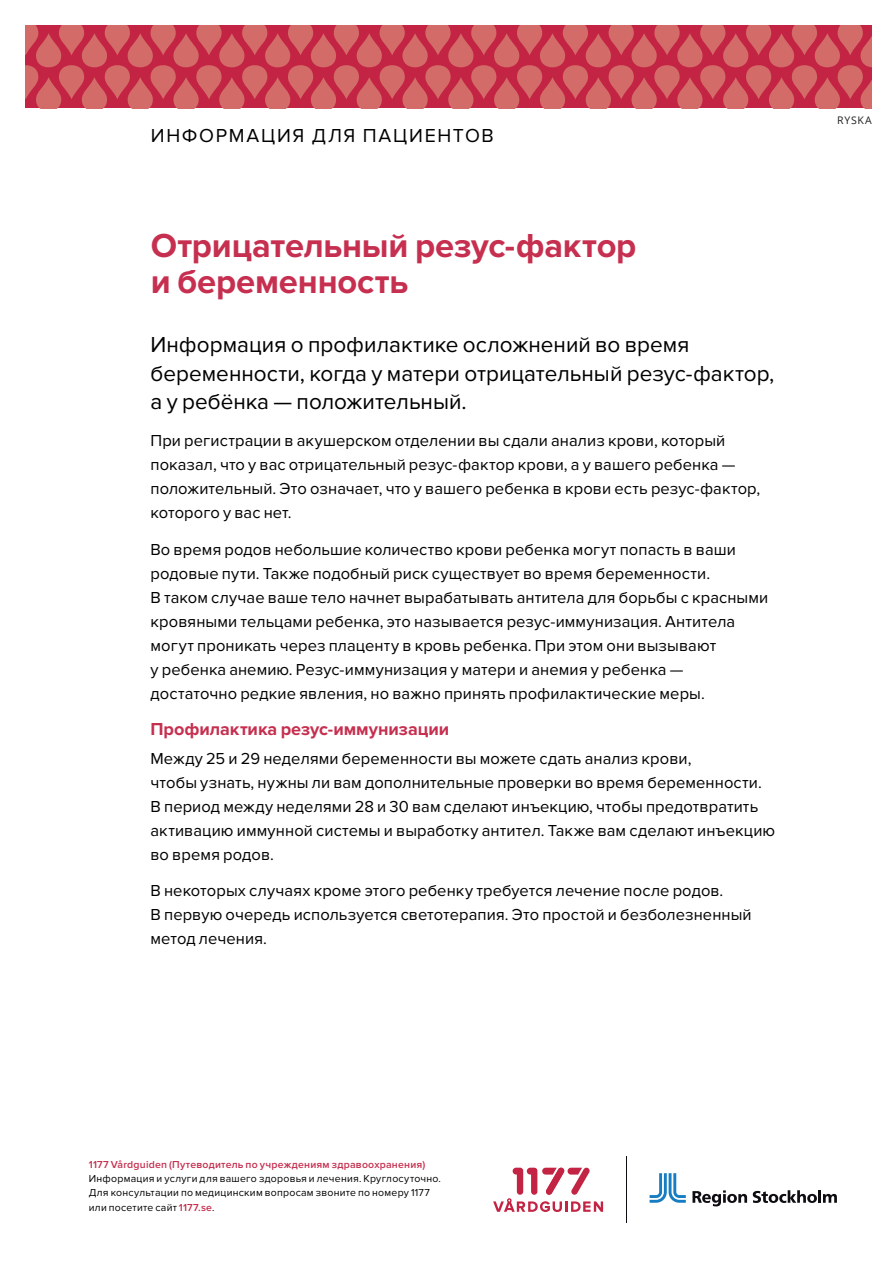
<style>
.page{position:relative;width:893px;height:1263px;background:#fff}
.page>*{position:absolute;margin:0;border:0;box-sizing:border-box;transform-origin:0 0}
.t1{font:700 34.5px/36px "Proxima Nova";letter-spacing:-.005em;color:#c62f4f}
.t2{font:22.5px/28.5px "Proxima Nova";color:#000}
.t3{font:19.5px "Proxima Nova";letter-spacing:.09em;color:#000}
.t4{font:700 18px "Proxima Nova";letter-spacing:-.005em;color:#c62f4f}
.t5{font:16.5px/24px "Proxima Nova";letter-spacing:.005em;color:#000}
.t6{font:10.5px/14.2px "Proxima Nova";letter-spacing:.025em;color:#000}
.t7{font:600 10.5px "Proxima Nova";letter-spacing:.02em;color:#c62f4f}
.t8{font:10.5px "Open Sans";letter-spacing:.065em;color:#231f20}
.s1{font-weight:600;color:#c62f4f}
</style>
<div class="page">
<div style="left:26px;top:26px;width:846px;height:82px;background:#c42443"></div>
<svg style="left:36px;top:33px;width:25px;height:34px"></svg>
<svg style="left:26px;top:26px;width:12px;height:29px"></svg>
<svg style="left:219px;top:33px;width:25px;height:34px"></svg>
<svg style="left:196px;top:26px;width:26px;height:29px"></svg>
<svg style="left:402px;top:33px;width:26px;height:34px"></svg>
<svg style="left:380px;top:26px;width:25px;height:29px"></svg>
<svg style="left:586px;top:33px;width:25px;height:34px"></svg>
<svg style="left:563px;top:26px;width:25px;height:29px"></svg>
<svg style="left:128px;top:33px;width:25px;height:34px"></svg>
<svg style="left:105px;top:26px;width:25px;height:29px"></svg>
<svg style="left:311px;top:33px;width:25px;height:34px"></svg>
<svg style="left:288px;top:26px;width:25px;height:29px"></svg>
<svg style="left:494px;top:33px;width:25px;height:34px"></svg>
<svg style="left:471px;top:26px;width:25px;height:29px"></svg>
<svg style="left:677px;top:33px;width:25px;height:34px"></svg>
<svg style="left:654px;top:26px;width:26px;height:29px"></svg>
<svg style="left:769px;top:33px;width:25px;height:34px"></svg>
<svg style="left:746px;top:26px;width:25px;height:29px"></svg>
<svg style="left:82px;top:33px;width:25px;height:34px"></svg>
<svg style="left:59px;top:26px;width:25px;height:29px"></svg>
<svg style="left:265px;top:33px;width:25px;height:34px"></svg>
<svg style="left:242px;top:26px;width:25px;height:29px"></svg>
<svg style="left:448px;top:33px;width:25px;height:34px"></svg>
<svg style="left:425px;top:26px;width:26px;height:29px"></svg>
<svg style="left:631px;top:33px;width:26px;height:34px"></svg>
<svg style="left:609px;top:26px;width:25px;height:29px"></svg>
<svg style="left:173px;top:33px;width:26px;height:34px"></svg>
<svg style="left:151px;top:26px;width:25px;height:29px"></svg>
<svg style="left:357px;top:33px;width:25px;height:34px"></svg>
<svg style="left:334px;top:26px;width:25px;height:29px"></svg>
<svg style="left:540px;top:33px;width:25px;height:34px"></svg>
<svg style="left:517px;top:26px;width:25px;height:29px"></svg>
<svg style="left:723px;top:33px;width:25px;height:34px"></svg>
<svg style="left:700px;top:26px;width:25px;height:29px"></svg>
<svg style="left:815px;top:33px;width:25px;height:34px"></svg>
<svg style="left:792px;top:26px;width:25px;height:29px"></svg>
<svg style="left:838px;top:26px;width:34px;height:41px"></svg>
<svg style="left:26px;top:65px;width:35px;height:43px"></svg>
<svg style="left:219px;top:77px;width:25px;height:31px"></svg>
<svg style="left:196px;top:65px;width:26px;height:34px"></svg>
<svg style="left:402px;top:77px;width:26px;height:31px"></svg>
<svg style="left:380px;top:65px;width:25px;height:34px"></svg>
<svg style="left:586px;top:77px;width:25px;height:31px"></svg>
<svg style="left:563px;top:65px;width:25px;height:34px"></svg>
<svg style="left:128px;top:77px;width:25px;height:31px"></svg>
<svg style="left:105px;top:65px;width:25px;height:34px"></svg>
<svg style="left:311px;top:77px;width:25px;height:31px"></svg>
<svg style="left:288px;top:65px;width:25px;height:34px"></svg>
<svg style="left:494px;top:77px;width:25px;height:31px"></svg>
<svg style="left:471px;top:65px;width:25px;height:34px"></svg>
<svg style="left:677px;top:77px;width:25px;height:31px"></svg>
<svg style="left:654px;top:65px;width:26px;height:34px"></svg>
<svg style="left:769px;top:77px;width:25px;height:31px"></svg>
<svg style="left:746px;top:65px;width:25px;height:34px"></svg>
<svg style="left:82px;top:77px;width:25px;height:31px"></svg>
<svg style="left:59px;top:65px;width:25px;height:34px"></svg>
<svg style="left:265px;top:77px;width:25px;height:31px"></svg>
<svg style="left:242px;top:65px;width:25px;height:34px"></svg>
<svg style="left:448px;top:77px;width:25px;height:31px"></svg>
<svg style="left:425px;top:65px;width:26px;height:34px"></svg>
<svg style="left:631px;top:77px;width:26px;height:31px"></svg>
<svg style="left:609px;top:65px;width:25px;height:34px"></svg>
<svg style="left:173px;top:77px;width:26px;height:31px"></svg>
<svg style="left:151px;top:65px;width:25px;height:34px"></svg>
<svg style="left:357px;top:77px;width:25px;height:31px"></svg>
<svg style="left:334px;top:65px;width:25px;height:34px"></svg>
<svg style="left:540px;top:77px;width:25px;height:31px"></svg>
<svg style="left:517px;top:65px;width:25px;height:34px"></svg>
<svg style="left:723px;top:77px;width:25px;height:31px"></svg>
<svg style="left:700px;top:65px;width:25px;height:34px"></svg>
<svg style="left:815px;top:77px;width:25px;height:31px"></svg>
<svg style="left:860px;top:80px;width:12px;height:28px"></svg>
<svg style="left:792px;top:65px;width:25px;height:34px"></svg>
<svg style="left:838px;top:65px;width:25px;height:34px"></svg>
<svg style="left:493px;top:1168px;width:110px;height:44px"></svg>
<hr style="left:626px;top:1156px;width:1px;height:67px;background:#0e0b11">
<svg style="left:650px;top:1173px;width:36px;height:30px"></svg>
<svg style="left:692px;top:1190px;width:55px;height:16px"></svg>
<svg style="left:753px;top:1190px;width:84px;height:13px"></svg>
<p class="t3" style="left:151px;top:125px;width:345px">ИНФОРМАЦИЯ ДЛЯ ПАЦИЕНТОВ</p>
<h1 class="t1" style="left:151px;top:229px;width:487px">Отрицательный резус-фактор и беременность</h1>
<h2 class="t2" style="left:151px;top:331px;width:625px">Информация о профилактике осложнений во время беременности, когда у матери отрицательный резус-фактор, а у ребёнка — положительный.</h2>
<p class="t5" style="left:151px;top:428px;width:611px">При регистрации в акушерском отделении вы сдали анализ крови, который показал, что у вас отрицательный резус-фактор крови, а у вашего ребенка — положительный. Это означает, что у вашего ребенка в крови есть резус-фактор, которого у вас нет.</p>
<p class="t5" style="left:151px;top:537px;width:619px">Во время родов небольшие количество крови ребенка могут попасть в ваши родовые пути. Также подобный риск существует во время беременности.<br>В таком случае ваше тело начнет вырабатывать антитела для борьбы с красными кровяными тельцами ребенка, это называется резус-иммунизация. Антитела могут проникать через плаценту в кровь ребенка. При этом они вызывают<br>у ребенка анемию. Резус-иммунизация у матери и анемия у ребенка — достаточно редкие явления, но важно принять профилактические меры.</p>
<p class="t4" style="left:151px;top:719px;width:300px">Профилактика резус-иммунизации</p>
<p class="t5" style="left:151px;top:746px;width:626px">Между 25 и 29 неделями беременности вы можете сдать анализ крови,<br>чтобы узнать, нужны ли вам дополнительные проверки во время беременности.<br>В период между неделями 28 и 30 вам сделают инъекцию, чтобы предотвратить активацию иммунной системы и выработку антител. Также вам сделают инъекцию во время родов.</p>
<p class="t5" style="left:151px;top:879px;width:603px">В некоторых случаях кроме этого ребенку требуется лечение после родов.<br>В первую очередь используется светотерапия. Это простой и безболезненный метод лечения.</p>
<p class="t8" style="left:837px;top:113px;width:36px">RYSKA</p>
<p class="t7" style="left:89px;top:1158px;width:338px">1177 Vårdguiden (Путеводитель по учреждениям здравоохранения)</p>
<p class="t6" style="left:89px;top:1172px;width:354px">Информация и услуги для вашего здоровья и лечения. Круглосуточно.<br>Для консультации по медицинским вопросам звоните по номеру 1177 или посетите сайт <span class="s1">1177.se</span>.</p>
</div>
